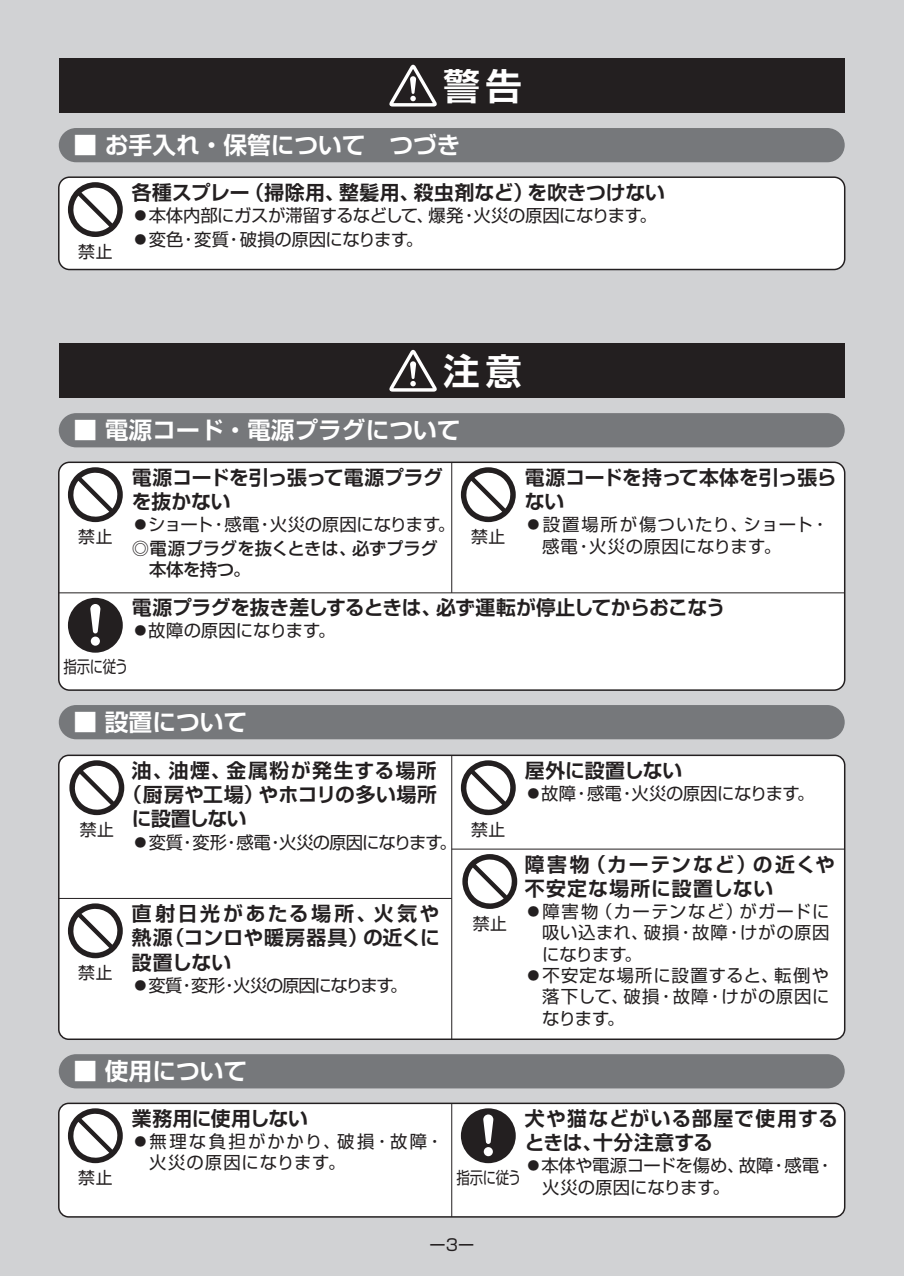
<style>
.page{position:relative;width:904px;height:1276px;background:#fff}
.page>*{position:absolute;margin:0;border:0;box-sizing:border-box;transform-origin:0 0}
.t1{font:700 36.4px "Shin Go Pro De";color:#fff}
.t2{font:700 23.62px "Shin Go Pro De";color:#fff}
.t3{font:700 19.78px/24.3px "Shin Go Pro De";letter-spacing:.005em;color:#231f20}
.t4{font:700 19.78px "Shin Go Pro De";letter-spacing:-.03em;color:#231f20}
.t5{font:700 19.78px/24.3px "Shin Go Pro De";letter-spacing:-.015em;color:#231f20}
.t6{font:700 19.78px/24.3px "Shin Go Pro De";letter-spacing:.065em;color:#231f20}
.t7{font:700 19.78px/24.3px "Shin Go Pro De";letter-spacing:.045em;color:#231f20}
.t8{font:700 19.78px "Shin Go Pro De";letter-spacing:.075em;color:#231f20}
.t9{font:17.32px/21.3px "Shin Go Pro";letter-spacing:-.005em;color:#231f20;text-align:justify}
.t10{font:17.32px "Shin Go Pro";letter-spacing:-.03em;color:#231f20}
.t11{font:17.32px/21.3px "Shin Go Pro";letter-spacing:.04em;color:#231f20}
.t12{font:17.32px/21.3px "Shin Go Pro";letter-spacing:.1em;color:#231f20}
.t13{font:500 17.32px/21.3px "Shin Go Pro";letter-spacing:-.01em;color:#231f20}
.t14{font:17.32px "Shin Go Pro";letter-spacing:-.055em;color:#231f20}
.t15{font:17.32px "Shin Go Pro";letter-spacing:-.08em;color:#231f20}
.t16{font:16.8px "Shin Go Pro";letter-spacing:.02em;color:#231f20}
.t17{font:16.8px "Shin Go Pro";letter-spacing:.02em;color:#231f20;scale:.8 1}
.t18{font:16.1px "Shin Go Pro";color:#231f20}
</style>
<div class="page">
<div style="left:0;top:0;width:903px;height:1275px;background:#d1d2d4"></div>
<div style="left:59px;top:755px;width:785px;height:284px;background:#fff;border-radius:10px"></div>
<hr style="left:451px;top:755px;width:1px;height:284px;background:#231f20">
<div style="left:59px;top:462px;width:785px;height:228px;background:#fff;border-radius:11px"></div>
<div style="left:58px;top:461px;width:787px;height:230px;border:1px solid #231f20;border-radius:11px"></div>
<div style="left:59px;top:177px;width:785px;height:92px;background:#fff;border-radius:11px"></div>
<div style="left:58px;top:176px;width:787px;height:94px;border:1px solid #231f20;border-radius:11px"></div>
<div style="left:59px;top:128px;width:785px;height:34px;background:#76787b;border-radius:17px"></div>
<svg style="left:461px;top:760px;width:54px;height:55px"></svg>
<hr style="left:451px;top:848px;width:393px;height:1px;background:#231f20">
<svg style="left:462px;top:854px;width:55px;height:54px"></svg>
<hr style="left:59px;top:592px;width:785px;height:1px;background:#231f20">
<svg style="left:68px;top:598px;width:55px;height:54px"></svg>
<div style="left:59px;top:705px;width:785px;height:34px;background:#76787b;border-radius:17px"></div>
<div style="left:59px;top:1103px;width:785px;height:113px;background:#fff;border-radius:10px"></div>
<div style="left:58px;top:1102px;width:787px;height:115px;border:1px solid #231f20;border-radius:10px"></div>
<svg style="left:68px;top:1108px;width:55px;height:55px"></svg>
<svg style="left:461px;top:1108px;width:54px;height:55px"></svg>
<hr style="left:451px;top:1103px;width:1px;height:113px;background:#231f20">
<div style="left:59px;top:413px;width:785px;height:34px;background:#76787b;border-radius:17px"></div>
<div style="left:59px;top:343px;width:785px;height:55px;background:#231f20"></div>
<svg style="left:389px;top:349px;width:48px;height:42px"></svg>
<svg style="left:68px;top:467px;width:55px;height:55px"></svg>
<svg style="left:461px;top:467px;width:54px;height:55px"></svg>
<svg style="left:68px;top:182px;width:55px;height:55px"></svg>
<div style="left:59px;top:1054px;width:785px;height:34px;background:#76787b;border-radius:17px"></div>
<hr style="left:59px;top:898px;width:392px;height:1px;background:#231f20">
<svg style="left:68px;top:903px;width:55px;height:55px"></svg>
<svg style="left:69px;top:760px;width:55px;height:55px"></svg>
<div style="left:59px;top:58px;width:785px;height:55px;background:#231f20"></div>
<svg style="left:389px;top:64px;width:48px;height:42px"></svg>
<hr style="left:451px;top:462px;width:1px;height:131px;background:#231f20">
<h1 class="t1" style="left:443px;top:56px;width:80px">警告</h1>
<h2 class="t2" style="left:73px;top:126px;width:388px">■ お手入れ・保管について　つづき</h2>
<p class="t16" style="left:78px;top:237px;width:36px">禁止</p>
<p class="t3" style="left:132px;top:177px;width:534px">各種スプレー（掃除用、整髪用、殺虫剤など）を吹きつけない</p>
<p class="t10" style="left:132px;top:201px;width:526px">●本体内部にガスが滞留するなどして、爆発・火災の原因になります。</p>
<p class="t10" style="left:132px;top:225px;width:292px">●変色・変質・破損の原因になります。</p>
<h1 class="t1" style="left:443px;top:341px;width:80px">注意</h1>
<h2 class="t2" style="left:73px;top:411px;width:388px">■ 電源コード・電源プラグについて</h2>
<p class="t16" style="left:78px;top:522px;width:36px">禁止</p>
<p class="t5" style="left:132px;top:462px;width:312px">電源コードを引っ張って電源プラグを抜かない</p>
<p class="t9" style="left:132px;top:512px;width:325px">●ショート・感電・火災の原因になります。</p>
<p class="t13" style="left:149px;top:536px;width:290px;text-indent:-17px">◎電源プラグを抜くときは、必ずプラグ本体を持つ。</p>
<p class="t16" style="left:471px;top:522px;width:36px">禁止</p>
<p class="t3" style="left:525px;top:462px;width:313px">電源コードを持って本体を引っ張らない</p>
<p class="t11" style="left:542px;top:512px;width:288px;text-indent:-17px">●設置場所が傷ついたり、ショート・感電・火災の原因になります。</p>
<p class="t4" style="left:132px;top:591px;width:595px">電源プラグを抜き差しするときは、必ず運転が停止してからおこなう</p>
<p class="t9" style="left:132px;top:618px;width:205px">●故障の原因になります。</p>
<p class="t17" style="left:64px;top:653px;width:82px">指示に従う</p>
<h2 class="t2" style="left:73px;top:702px;width:175px">■ 設置について</h2>
<p class="t16" style="left:80px;top:815px;width:36px">禁止</p>
<p class="t8" style="left:132px;top:754px;width:306px">油、油煙、金属粉が発生する場所</p>
<p class="t3" style="left:122px;top:780px;width:316px">（厨房や工場）やホコリの多い場所</p>
<p class="t3" style="left:132px;top:804px;width:116px">に設置しない</p>
<p class="t14" style="left:132px;top:827px;width:326px">●変質・変形・感電・火災の原因になります。</p>
<p class="t16" style="left:78px;top:958px;width:36px">禁止</p>
<p class="t3" style="left:132px;top:898px;width:309px;text-align:justify">直射日光があたる場所、火気や熱源（コンロや暖房器具）の近くに設置しない</p>
<p class="t15" style="left:132px;top:971px;width:277px">●変質・変形・火災の原因になります。</p>
<p class="t16" style="left:471px;top:815px;width:36px">禁止</p>
<p class="t16" style="left:472px;top:909px;width:36px">禁止</p>
<p class="t3" style="left:525px;top:755px;width:159px">屋外に設置しない</p>
<p class="t10" style="left:525px;top:779px;width:291px">●故障・感電・火災の原因になります。</p>
<p class="t6" style="left:525px;top:849px;width:311px">障害物（カーテンなど）の近くや不安定な場所に設置しない</p>
<p class="t9" style="left:542px;top:898px;width:289px;text-indent:-17px">●障害物（カーテンなど）がガードに吸い込まれ、破損・故障・けがの原因になります。</p>
<p class="t9" style="left:542px;top:962px;width:289px;text-indent:-17px">●不安定な場所に設置すると、転倒や落下して、破損・故障・けがの原因になります。</p>
<h2 class="t2" style="left:73px;top:1051px;width:175px">■ 使用について</h2>
<p class="t16" style="left:78px;top:1163px;width:36px">禁止</p>
<p class="t5" style="left:132px;top:1103px;width:178px">業務用に使用しない</p>
<p class="t12" style="left:149px;top:1128px;width:296px;text-indent:-17px">●無理な負担がかかり、破損・故障・火災の原因になります。</p>
<p class="t7" style="left:525px;top:1103px;width:314px">犬や猫などがいる部屋で使用するときは、十分注意する</p>
<p class="t9" style="left:542px;top:1152px;width:293px;text-indent:-17px">●本体や電源コードを傷め、故障・感電・火災の原因になります。</p>
<p class="t17" style="left:456px;top:1163px;width:82px">指示に従う</p>
<p class="t18" style="left:429px;top:1232px;width:46px">ー3ー</p>
</div>
